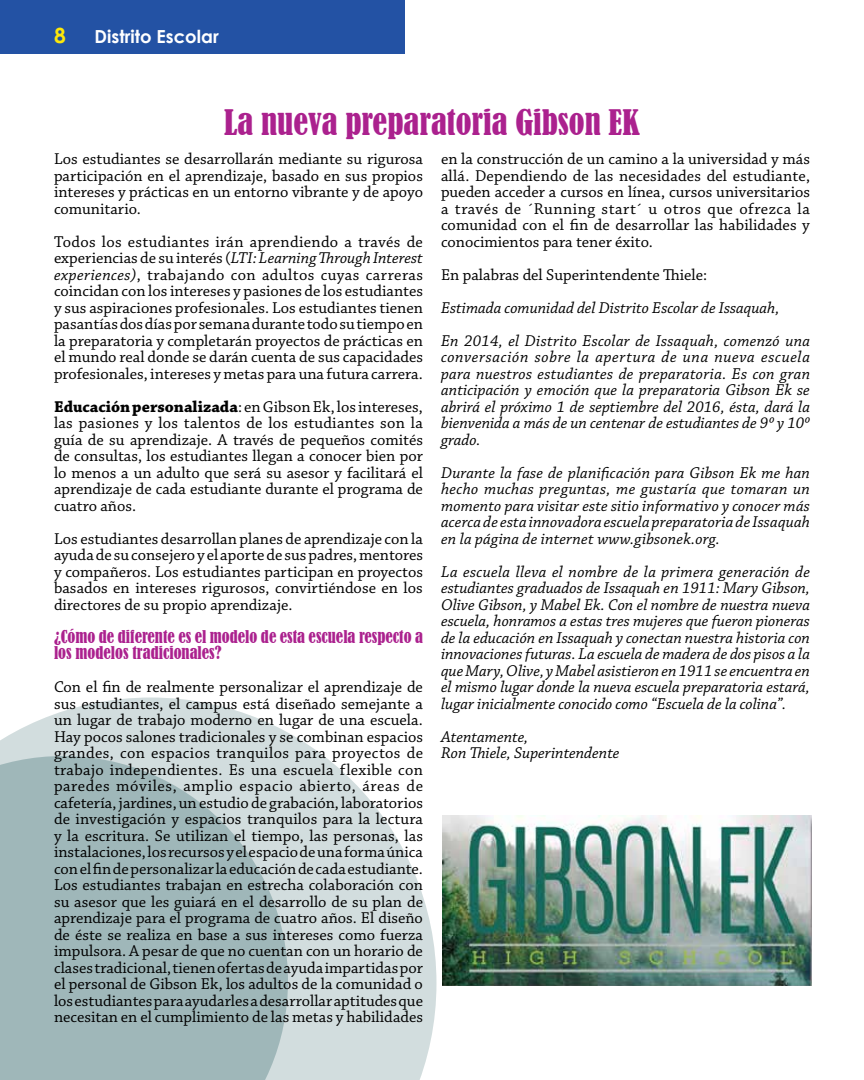
<style>
.page{position:relative;width:864px;height:1080px;background:#fff}
.page>*{position:absolute;margin:0;border:0;box-sizing:border-box;transform-origin:0 0}
.t1{font:condensed 33px "Bernard";color:#ab218e}
.t2{font:700 21px "Century Gothic";color:#fde70a}
.t3{font:700 18px "Century Gothic";color:#fff}
.t4{font:16.5px/16.5px "Chaparral Pro";color:#000;text-align:justify}
.t5{font:italic 16.5px/16.5px "Chaparral Pro";letter-spacing:.005em;color:#000;text-align:justify}
.t6{font:condensed 16.5px/16.5px "Bernard";color:#ab218e}
.s1{font-style:italic}
.s2{font-weight:700}
</style>
<div class="page">
<div style="left:0;top:0;width:405px;height:54px;background:#2352a4"></div>
<svg style="left:0;top:698px;width:436px;height:382px;fill:#d2ddde"></svg>
<svg style="left:0;top:756px;width:288px;height:324px;background:#a5bbbd"></svg>
<img style="left:442px;top:815px;width:369px;height:171px">
<p class="t2" style="left:54px;top:19px;width:13px">8</p>
<p class="t3" style="left:94px;top:23px;width:126px">Distrito Escolar</p>
<h1 class="t1" style="left:224px;top:103px;width:417px">La nueva preparatoria Gibson EK</h1>
<p class="t4" style="left:54px;top:152px;width:371px">Los estudiantes se desarrollarán mediante su rigurosa participación en el aprendizaje, basado en sus propios intereses y prácticas en un entorno vibrante y de apoyo comunitario.</p>
<p class="t4" style="left:54px;top:234px;width:371px">Todos los estudiantes irán aprendiendo a través de experiencias de su interés (<span class="s1">LTI: Learning Through Interest experiences)</span>, trabajando con adultos cuyas carreras coincidan con los intereses y pasiones de los estudiantes y sus aspiraciones profesionales. Los estudiantes tienen pasantías dos días por semana durante todo su tiempo en la preparatoria y completarán proyectos de prácticas en el mundo real donde se darán cuenta de sus capacidades profesionales, intereses y metas para una futura carrera.</p>
<p class="t4" style="left:54px;top:399px;width:371px"><span class="s2">Educación personalizada</span>: en Gibson Ek, los intereses, las pasiones y los talentos de los estudiantes son la guía de su aprendizaje. A través de pequeños comités de consultas, los estudiantes llegan a conocer bien por lo menos a un adulto que será su asesor y facilitará el aprendizaje de cada estudiante durante el programa de cuatro años.</p>
<p class="t4" style="left:54px;top:531px;width:371px">Los estudiantes desarrollan planes de aprendizaje con la ayuda de su consejero y el aporte de sus padres, mentores y compañeros. Los estudiantes participan en proyectos basados en intereses rigurosos, convirtiéndose en los directores de su propio aprendizaje.</p>
<p class="t6" style="left:54px;top:629px;width:371px">¿Cómo de diferente es el modelo de esta escuela respecto a los modelos tradicionales?</p>
<p class="t4" style="left:54px;top:680px;width:371px">Con el fin de realmente personalizar el aprendizaje de sus estudiantes, el campus está diseñado semejante a un lugar de trabajo moderno en lugar de una escuela.<br>Hay pocos salones tradicionales y se combinan espacios grandes, con espacios tranquilos para proyectos de trabajo independientes. Es una escuela flexible con paredes móviles, amplio espacio abierto, áreas de cafetería, jardines, un estudio de grabación, laboratorios de investigación y espacios tranquilos para la lectura y la escritura. Se utilizan el tiempo, las personas, las instalaciones, los recursos y el espacio de una forma única con el fin de personalizar la educación de cada estudiante.<br>Los estudiantes trabajan en estrecha colaboración con su asesor que les guiará en el desarrollo de su plan de aprendizaje para el programa de cuatro años. El diseño de éste se realiza en base a sus intereses como fuerza impulsora. A pesar de que no cuentan con un horario de clases tradicional, tienen ofertas de ayuda impartidas por el personal de Gibson Ek, los adultos de la comunidad o los estudiantes para ayudarles a desarrollar aptitudes que necesitan en el cumplimiento de las metas y habilidades</p>
<p class="t4" style="left:441px;top:152px;width:371px">en la construcción de un camino a la universidad y más allá. Dependiendo de las necesidades del estudiante, pueden acceder a cursos en línea, cursos universitarios a través de ´Running start´ u otros que ofrezca la comunidad con el fin de desarrollar las habilidades y conocimientos para tener éxito.</p>
<p class="t4" style="left:441px;top:267px;width:268px">En palabras del Superintendente Thiele:</p>
<p class="t5" style="left:441px;top:292px;width:370px;line-height:33px">Estimada comunidad del Distrito Escolar de Issaquah,<br>En 2014, el Distrito Escolar de Issaquah, comenzó una</p>
<p class="t5" style="left:441px;top:350px;width:371px">conversación sobre la apertura de una nueva escuela para nuestros estudiantes de preparatoria. Es con gran anticipación y emoción que la preparatoria Gibson Ek se abrirá el próximo 1 de septiembre del 2016, ésta, dará la bienvenida a más de un centenar de estudiantes de 9º y 10º grado.</p>
<p class="t5" style="left:441px;top:465px;width:371px">Durante la fase de planificación para Gibson Ek me han hecho muchas preguntas, me gustaría que tomaran un momento para visitar este sitio informativo y conocer más acerca de esta innovadora escuela preparatoria de Issaquah en la página de internet www.gibsonek.org.</p>
<p class="t5" style="left:441px;top:564px;width:371px">La escuela lleva el nombre de la primera generación de estudiantes graduados de Issaquah en 1911: Mary Gibson, Olive Gibson, y Mabel Ek. Con el nombre de nuestra nueva escuela, honramos a estas tres mujeres que fueron pioneras de la educación en Issaquah y conectan nuestra historia con innovaciones futuras. La escuela de madera de dos pisos a la que Mary, Olive, y Mabel asistieron en 1911 se encuentra en el mismo lugar donde la nueva escuela preparatoria estará, lugar inicialmente conocido como “Escuela de la colina”.</p>
<p class="t5" style="left:441px;top:729px;width:180px">Atentamente,<br>Ron Thiele, Superintendente</p>
</div>
